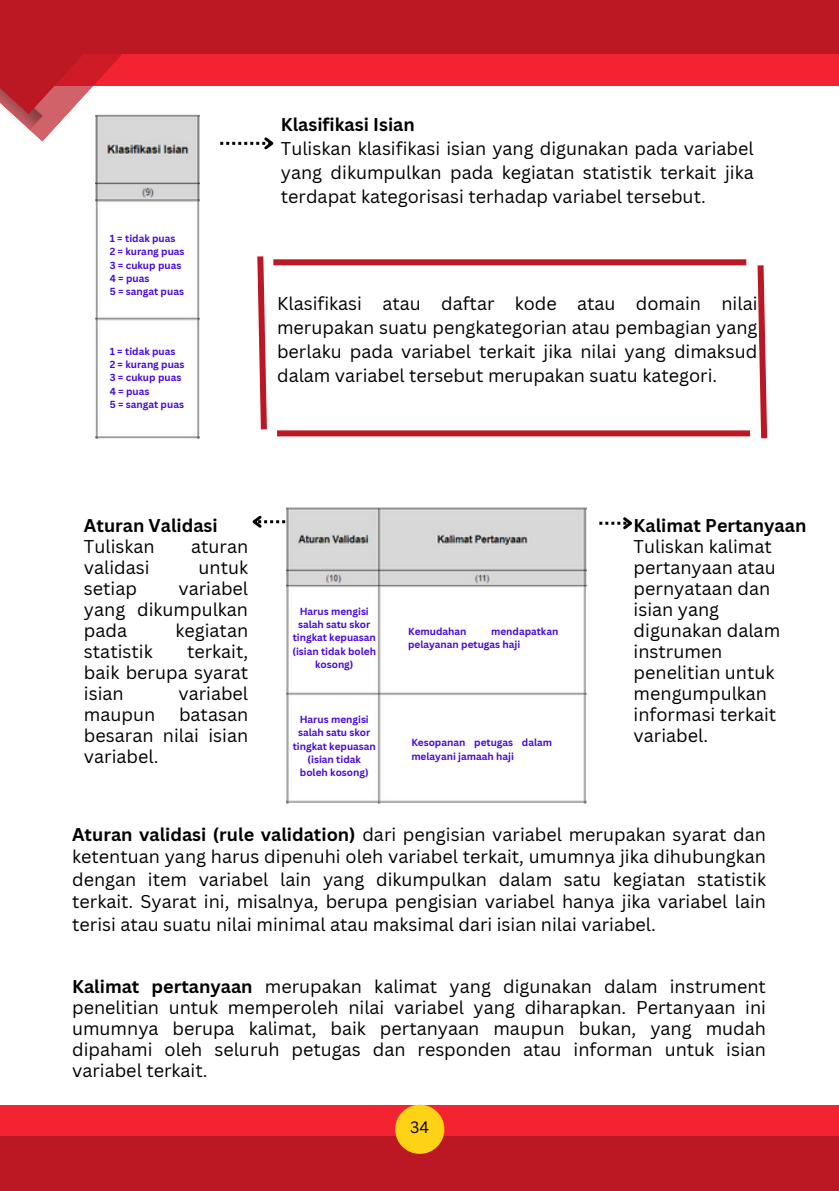
<style>
.page{position:relative;width:839px;height:1191px;background:#fff}
.page>*{position:absolute;margin:0;border:0;box-sizing:border-box;transform-origin:0 0}
.t1{font:18px/21px "Canva Sans";color:#000;text-align:justify}
.t2{font:700 18px/21px "Canva Sans";color:#000}
.t3{font:16px "Canva Sans";color:#000}
.t4{font:700 10px/13.4px "Canva Sans";color:#4609db}
.s1{font-weight:700}
.s2{font-weight:400}
</style>
<div class="page">
<div style="left:41px;top:51px;width:797px;height:34px;background:#f42331"></div>
<div style="left:0;top:1105px;width:838px;height:34px;background:#f42331"></div>
<div style="left:52px;top:0;width:786px;height:54px;background:#bc1823"></div>
<div style="left:0;top:1137px;width:838px;height:54px;background:#bc1823"></div>
<div style="left:395px;top:1105px;width:49px;height:49px;background:#ffd315;border-radius:50%"></div>
<svg style="left:0;top:0;width:277px;height:152px"></svg>
<div style="left:273px;top:259px;width:473px;height:6px;background:#bc1823"></div>
<img style="left:96px;top:114px;width:103px;height:324px">
<div style="left:277px;top:430px;width:473px;height:6px;background:#bc1823"></div>
<svg style="left:257px;top:256px;width:10px;height:174px"></svg>
<svg style="left:757px;top:265px;width:11px;height:174px"></svg>
<img style="left:286px;top:508px;width:300px;height:295px">
<svg style="left:599px;top:517px;width:33px;height:13px"></svg>
<svg style="left:252px;top:515px;width:33px;height:13px"></svg>
<p class="t4" style="left:110px;top:231px;width:67px">1 = tidak puas</p>
<p class="t4" style="left:110px;top:245px;width:76px">2 = kurang puas</p>
<p class="t4" style="left:110px;top:258px;width:73px">3 = cukup puas</p>
<h1 class="t4" style="left:110px;top:271px;width:41px">4 = puas</h1>
<p class="t4" style="left:110px;top:285px;width:76px">5 = sangat puas</p>
<p class="t4" style="left:110px;top:344px;width:67px">1 = tidak puas</p>
<p class="t4" style="left:110px;top:357px;width:76px">2 = kurang puas</p>
<p class="t4" style="left:110px;top:371px;width:73px">3 = cukup puas</p>
<p class="t4" style="left:110px;top:384px;width:41px">4 = puas</p>
<h1 class="t4" style="left:110px;top:397px;width:76px">5 = sangat puas</h1>
<p class="t1" style="left:281px;top:112px;width:474px;line-height:24px;text-align:left"><span class="s1">Klasifikasi Isian<br></span>Tuliskan klasifikasi isian yang digunakan pada variabel yang dikumpulkan pada kegiatan statistik terkait jika terdapat kategorisasi terhadap variabel tersebut.</p>
<p class="t1" style="left:277px;top:291px;width:482px;line-height:24px">Klasifikasi atau daftar kode atau domain nilai merupakan suatu pengkategorian atau pembagian yang berlaku pada variabel terkait jika nilai yang dimaksud dalam variabel tersebut merupakan suatu kategori.</p>
<h1 class="t2" style="left:84px;top:515px;width:135px">Aturan Validasi<br><span class="s2">Tuliskan</span></h1>
<h1 class="t1" style="left:191px;top:536px;width:59px">aturan</h1>
<h1 class="t1" style="left:84px;top:557px;width:67px">validasi</h1>
<h1 class="t1" style="left:199px;top:557px;width:51px">untuk</h1>
<h1 class="t1" style="left:84px;top:578px;width:55px">setiap</h1>
<h1 class="t1" style="left:84px;top:578px;width:166px;text-indent:94px">variabel yang dikumpulkan pada</h1>
<h1 class="t1" style="left:175px;top:620px;width:74px">kegiatan</h1>
<h1 class="t1" style="left:84px;top:641px;width:70px">statistik</h1>
<h1 class="t1" style="left:84px;top:641px;width:166px;text-indent:103px">terkait, baik berupa syarat isian</h1>
<h1 class="t1" style="left:178px;top:683px;width:71px">variabel</h1>
<h1 class="t1" style="left:84px;top:704px;width:166px;text-indent:95px">batasan besaran nilai isian variabel.</h1>
<h1 class="t1" style="left:84px;top:704px;width:73px">maupun</h1>
<p class="t4" style="left:292px;top:604px;width:85px;text-align:center">Harus mengisi salah satu skor tingkat kepuasan (isian tidak boleh kosong)</p>
<p class="t4" style="left:298px;top:712px;width:74px">Harus mengisi salah satu skor</p>
<p class="t4" style="left:293px;top:739px;width:85px;text-align:center">tingkat kepuasan (isian tidak</p>
<p class="t4" style="left:300px;top:766px;width:70px">boleh kosong)</p>
<p class="t4" style="left:408px;top:624px;width:152px;text-indent:83px">mendapatkan pelayanan petugas haji</p>
<p class="t4" style="left:408px;top:624px;width:60px">Kemudahan</p>
<p class="t4" style="left:411px;top:736px;width:142px">Kesopanan petugas dalam melayani jamaah haji</p>
<h1 class="t1" style="left:633px;top:515px;width:174px;text-align:left"><span class="s1">Kalimat Pertanyaan<br></span>Tuliskan kalimat pertanyaan atau pernyataan dan isian yang digunakan dalam instrumen penelitian untuk mengumpulkan informasi terkait variabel.</h1>
<h1 class="t1" style="left:72px;top:823px;width:695px;line-height:22.4px"><span class="s1">Aturan validasi (rule validation)</span> dari pengisian variabel merupakan syarat dan ketentuan yang harus dipenuhi oleh variabel terkait, umumnya jika dihubungkan dengan item variabel lain yang dikumpulkan dalam satu kegiatan statistik terkait. Syarat ini, misalnya, berupa pengisian variabel hanya jika variabel lain terisi atau suatu nilai minimal atau maksimal dari isian nilai variabel.</h1>
<p class="t1" style="left:72px;top:975px;width:695px"><span class="s1">Kalimat pertanyaan</span> merupakan kalimat yang digunakan dalam instrument penelitian untuk memperoleh nilai variabel yang diharapkan. Pertanyaan ini umumnya berupa kalimat, baik pertanyaan maupun bukan, yang mudah dipahami oleh seluruh petugas dan responden atau informan untuk isian variabel terkait.</p>
<p class="t3" style="left:410px;top:1116px;width:20px">34</p>
</div>
